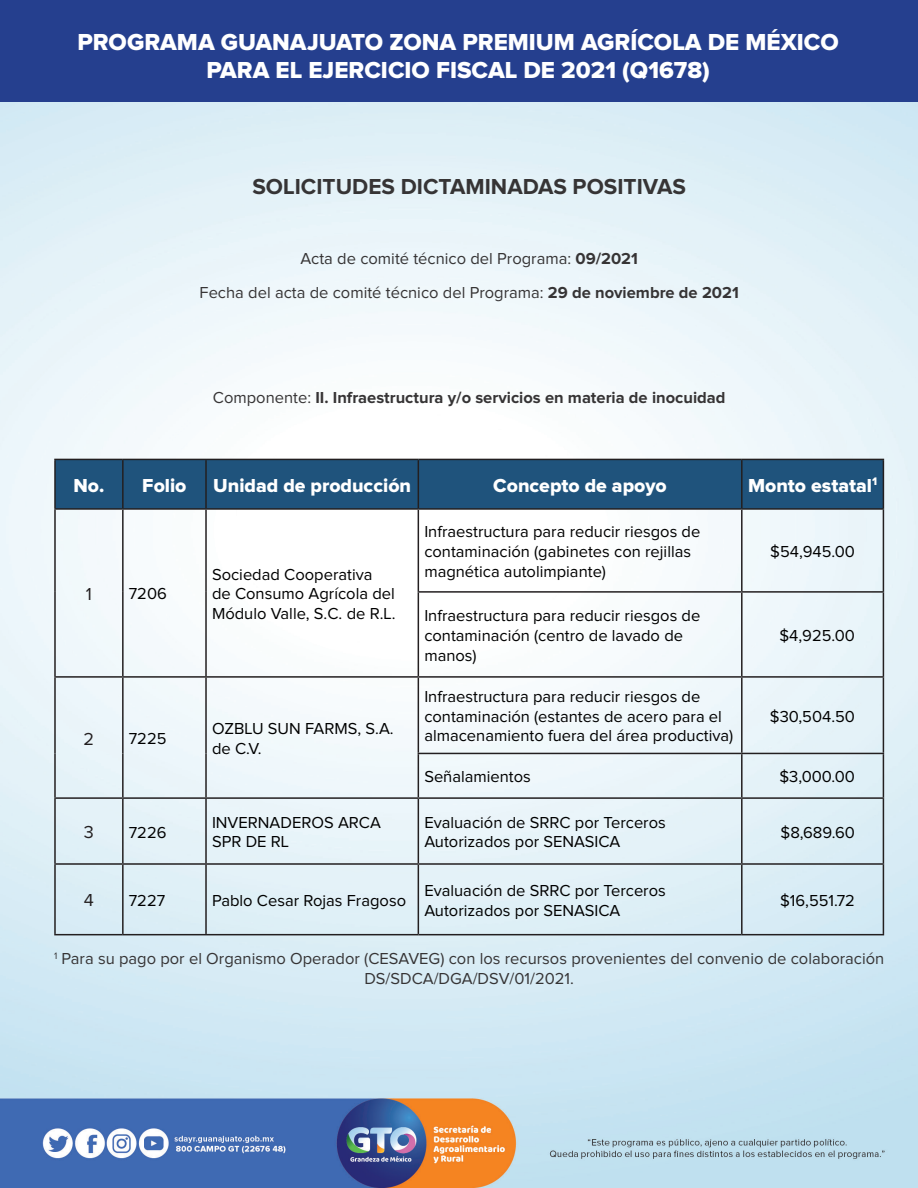
<style>
.page{position:relative;width:918px;height:1188px;background:#fff}
.page>*{position:absolute;margin:0;border:0;box-sizing:border-box;transform-origin:0 0}
.t1{font:24px "Proxima Nova Extrabld";color:#fff}
.t2{font:700 22.5px "Proxima Nova";color:#363435}
.t3{font:19.5px "Proxima Nova Extrabld";color:#fff}
.t4{font:18px "Proxima Nova";color:#231f20}
.t5{font:16.5px/19.8px "Proxima Nova";color:#000}
.t6{font:16.5px/19.8px "Proxima Nova";color:#363435;text-align:center}
.t7{font:700 16.5px "Proxima Nova";color:#363435}
.s1{font-weight:700}
.s2{font-weight:400}
</style>
<div class="page">
<img style="left:0;top:101px;width:918px;height:1087px">
<div style="left:0;top:0;width:918px;height:101px;background:#253f8e"></div>
<div style="left:56px;top:460px;width:827px;height:48px;background:#1f537c"></div>
<hr style="left:54px;top:459px;width:69px;height:1px;background:#231f20">
<hr style="left:54px;top:460px;width:2px;height:48px;background:#231f20">
<hr style="left:123px;top:459px;width:83px;height:1px;background:#231f20">
<hr style="left:122px;top:460px;width:2px;height:48px;background:#231f20">
<hr style="left:206px;top:459px;width:212px;height:1px;background:#231f20">
<hr style="left:205px;top:460px;width:2px;height:48px;background:#231f20">
<hr style="left:418px;top:459px;width:324px;height:1px;background:#231f20">
<hr style="left:418px;top:460px;width:1px;height:48px;background:#231f20">
<hr style="left:742px;top:459px;width:142px;height:1px;background:#231f20">
<hr style="left:741px;top:460px;width:2px;height:48px;background:#231f20">
<hr style="left:883px;top:460px;width:1px;height:48px;background:#231f20">
<hr style="left:54px;top:508px;width:69px;height:2px;background:#231f20">
<hr style="left:54px;top:510px;width:2px;height:82px;background:#231f20">
<hr style="left:123px;top:508px;width:83px;height:2px;background:#231f20">
<hr style="left:122px;top:510px;width:2px;height:82px;background:#231f20">
<hr style="left:206px;top:508px;width:212px;height:2px;background:#231f20">
<hr style="left:205px;top:510px;width:2px;height:82px;background:#231f20">
<hr style="left:418px;top:508px;width:324px;height:2px;background:#231f20">
<hr style="left:418px;top:510px;width:1px;height:81px;background:#231f20">
<hr style="left:742px;top:508px;width:142px;height:2px;background:#231f20">
<hr style="left:741px;top:510px;width:2px;height:81px;background:#231f20">
<hr style="left:883px;top:510px;width:1px;height:81px;background:#231f20">
<hr style="left:54px;top:592px;width:2px;height:84px;background:#231f20">
<hr style="left:122px;top:592px;width:2px;height:84px;background:#231f20">
<hr style="left:205px;top:592px;width:2px;height:84px;background:#231f20">
<hr style="left:418px;top:591px;width:324px;height:2px;background:#231f20">
<hr style="left:418px;top:593px;width:1px;height:83px;background:#231f20">
<hr style="left:742px;top:591px;width:142px;height:2px;background:#231f20">
<hr style="left:741px;top:593px;width:2px;height:83px;background:#231f20">
<hr style="left:883px;top:593px;width:1px;height:83px;background:#231f20">
<hr style="left:54px;top:676px;width:69px;height:2px;background:#231f20">
<hr style="left:54px;top:678px;width:2px;height:75px;background:#231f20">
<hr style="left:123px;top:676px;width:83px;height:2px;background:#231f20">
<hr style="left:122px;top:678px;width:2px;height:75px;background:#231f20">
<hr style="left:206px;top:676px;width:212px;height:2px;background:#231f20">
<hr style="left:205px;top:678px;width:2px;height:75px;background:#231f20">
<hr style="left:418px;top:676px;width:324px;height:2px;background:#231f20">
<hr style="left:418px;top:678px;width:1px;height:75px;background:#231f20">
<hr style="left:742px;top:676px;width:142px;height:2px;background:#231f20">
<hr style="left:741px;top:678px;width:2px;height:75px;background:#231f20">
<hr style="left:883px;top:678px;width:1px;height:75px;background:#231f20">
<hr style="left:54px;top:753px;width:2px;height:44px;background:#231f20">
<hr style="left:122px;top:753px;width:2px;height:44px;background:#231f20">
<hr style="left:205px;top:753px;width:2px;height:44px;background:#231f20">
<hr style="left:418px;top:753px;width:324px;height:1px;background:#231f20">
<hr style="left:418px;top:754px;width:1px;height:43px;background:#231f20">
<hr style="left:742px;top:753px;width:142px;height:1px;background:#231f20">
<hr style="left:741px;top:754px;width:2px;height:43px;background:#231f20">
<hr style="left:883px;top:754px;width:1px;height:43px;background:#231f20">
<hr style="left:54px;top:797px;width:69px;height:2px;background:#231f20">
<hr style="left:54px;top:799px;width:2px;height:64px;background:#231f20">
<hr style="left:123px;top:797px;width:83px;height:2px;background:#231f20">
<hr style="left:122px;top:799px;width:2px;height:64px;background:#231f20">
<hr style="left:206px;top:797px;width:212px;height:2px;background:#231f20">
<hr style="left:205px;top:799px;width:2px;height:64px;background:#231f20">
<hr style="left:418px;top:797px;width:324px;height:2px;background:#231f20">
<hr style="left:418px;top:799px;width:1px;height:64px;background:#231f20">
<hr style="left:742px;top:797px;width:142px;height:2px;background:#231f20">
<hr style="left:741px;top:799px;width:2px;height:64px;background:#231f20">
<hr style="left:883px;top:799px;width:1px;height:64px;background:#231f20">
<hr style="left:54px;top:863px;width:69px;height:2px;background:#231f20">
<hr style="left:54px;top:865px;width:2px;height:69px;background:#231f20">
<hr style="left:123px;top:863px;width:83px;height:2px;background:#231f20">
<hr style="left:122px;top:865px;width:2px;height:69px;background:#231f20">
<hr style="left:206px;top:863px;width:212px;height:2px;background:#231f20">
<hr style="left:205px;top:865px;width:2px;height:69px;background:#231f20">
<hr style="left:418px;top:863px;width:324px;height:2px;background:#231f20">
<hr style="left:418px;top:865px;width:1px;height:69px;background:#231f20">
<hr style="left:742px;top:863px;width:142px;height:2px;background:#231f20">
<hr style="left:741px;top:865px;width:2px;height:69px;background:#231f20">
<hr style="left:883px;top:865px;width:1px;height:69px;background:#231f20">
<hr style="left:54px;top:934px;width:69px;height:1px;background:#231f20">
<hr style="left:123px;top:934px;width:83px;height:1px;background:#231f20">
<hr style="left:206px;top:934px;width:212px;height:1px;background:#231f20">
<hr style="left:418px;top:934px;width:324px;height:1px;background:#231f20">
<hr style="left:742px;top:934px;width:142px;height:1px;background:#231f20">
<p class="t1" style="left:77px;top:31px;width:763px">PROGRAMA GUANAJUATO ZONA PREMIUM AGRÍCOLA DE MÉXICO</p>
<p class="t1" style="left:206px;top:59px;width:505px">PARA EL EJERCICIO FISCAL DE 2021 (Q1678)</p>
<p class="t2" style="left:252px;top:176px;width:435px">SOLICITUDES DICTAMINADAS POSITIVAS</p>
<p class="t6" style="left:300px;top:249px;width:339px">Acta de comité técnico del Programa: <span class="s1">09/2021</span></p>
<p class="t6" style="left:200px;top:284px;width:541px">Fecha del acta de comité técnico del Programa: <span class="s1">29 de noviembre de 2021</span></p>
<p class="t7" style="left:213px;top:390px;width:514px"><span class="s2">Componente:</span> II. Infraestructura y/o servicios en materia de inocuidad</p>
<p class="t3" style="left:73px;top:476px;width:32px">No.</p>
<p class="t3" style="left:142px;top:476px;width:46px">Folio</p>
<p class="t3" style="left:213px;top:476px;width:199px">Unidad de producción</p>
<p class="t3" style="left:493px;top:476px;width:175px">Concepto de apoyo</p>
<p class="t3" style="left:748px;top:476px;width:131px">Monto estatal<sup>1</sup></p>
<p class="t4" style="left:86px;top:586px;width:8px">1</p>
<p class="t5" style="left:129px;top:585px;width:40px">7206</p>
<p class="t5" style="left:212px;top:565px;width:185px">Sociedad Cooperativa<br>de Consumo Agrícola del<br>Módulo Valle, S.C. de R.L.</p>
<p class="t4" style="left:84px;top:730px;width:12px">2</p>
<p class="t5" style="left:129px;top:729px;width:39px">7225</p>
<p class="t5" style="left:212px;top:719px;width:183px">OZBLU SUN FARMS, S.A. de C.V.</p>
<p class="t5" style="left:424px;top:522px;width:278px">Infraestructura para reducir riesgos de contaminación (gabinetes con rejillas magnética autolimpiante)</p>
<p class="t5" style="left:424px;top:606px;width:278px">Infraestructura para reducir riesgos de contaminación (centro de lavado de manos)</p>
<p class="t5" style="left:424px;top:687px;width:310px">Infraestructura para reducir riesgos de contaminación (estantes de acero para el almacenamiento fuera del área productiva)</p>
<p class="t5" style="left:770px;top:542px;width:86px">$54,945.00</p>
<p class="t5" style="left:780px;top:626px;width:77px">$4,925.00</p>
<p class="t5" style="left:770px;top:707px;width:87px">$30,504.50</p>
<p class="t5" style="left:424px;top:768px;width:108px">Señalamientos</p>
<p class="t5" style="left:779px;top:768px;width:77px">$3,000.00</p>
<p class="t4" style="left:84px;top:824px;width:12px">3</p>
<p class="t5" style="left:129px;top:823px;width:39px">7226</p>
<p class="t5" style="left:212px;top:813px;width:170px">INVERNADEROS ARCA<br>SPR DE RL</p>
<p class="t5" style="left:424px;top:813px;width:243px">Evaluación de SRRC por Terceros<br>Autorizados por SENASICA</p>
<p class="t5" style="left:781px;top:823px;width:76px">$8,689.60</p>
<p class="t4" style="left:84px;top:892px;width:12px">4</p>
<p class="t5" style="left:129px;top:891px;width:38px">7227</p>
<p class="t5" style="left:212px;top:891px;width:196px">Pablo Cesar Rojas Fragoso</p>
<p class="t5" style="left:424px;top:881px;width:243px">Evaluación de SRRC por Terceros<br>Autorizados por SENASICA</p>
<p class="t5" style="left:780px;top:891px;width:76px">$16,551.72</p>
<p class="t6" style="left:54px;top:950px;width:832px"><sup>1</sup> Para su pago por el Organismo Operador (CESAVEG) con los recursos provenientes del convenio de colaboración<br>DS/SDCA/DGA/DSV/01/2021.</p>
</div>
